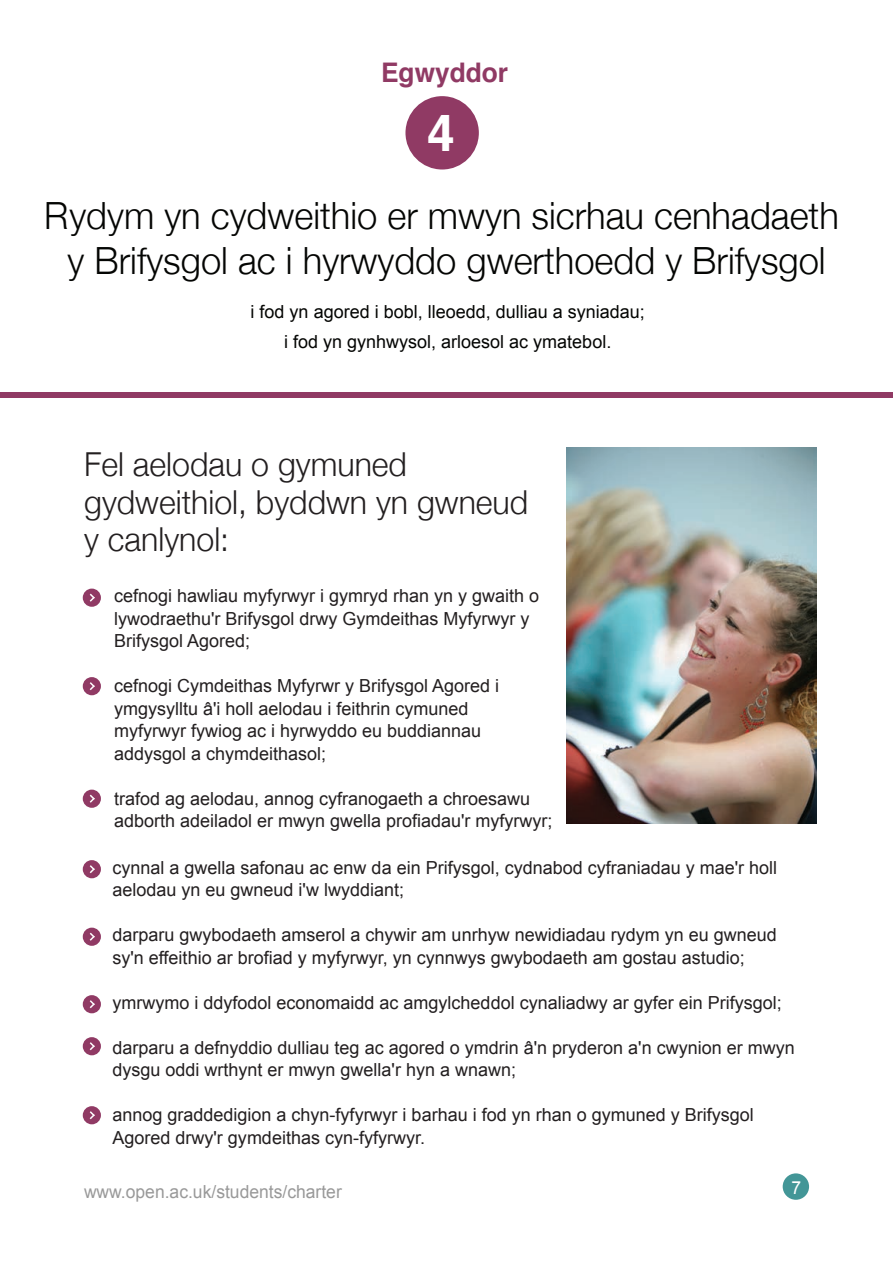
<style>
.page{position:relative;width:893px;height:1263px;background:#fff}
.page>*{position:absolute;margin:0;border:0;box-sizing:border-box;transform-origin:0 0}
.t1{font:700 51.15px "Helvetica";color:#fff}
.t2{font:300 37.5px/45px "Helvetica Neue";color:#040503;text-align:center}
.t3{font:300 33px/37.5px "Helvetica Neue";color:#231f20}
.t4{font:700 27px "Helvetica";color:#903a64}
.t5{font:18px/22.5px "Arial";color:#231f20}
.t6{font:18px/30px "Arial";color:#040503;text-align:center}
.t7{font:18px "Arial";color:#999}
.t8{font:18px "Arial";color:#fff}
</style>
<div class="page">
<div style="left:0;top:392px;width:892px;height:5px;background:#903a64"></div>
<div style="left:405px;top:96px;width:74px;height:73px;background:#903a64;border-radius:50%"></div>
<div style="left:83px;top:589px;width:18px;height:18px;background:#903a64;border-radius:50%"></div>
<svg style="left:89px;top:593px;width:6px;height:9px"></svg>
<div style="left:83px;top:677px;width:18px;height:18px;background:#903a64;border-radius:50%"></div>
<svg style="left:89px;top:682px;width:6px;height:8px"></svg>
<div style="left:83px;top:790px;width:18px;height:18px;background:#903a64;border-radius:50%"></div>
<svg style="left:89px;top:794px;width:6px;height:9px"></svg>
<div style="left:83px;top:860px;width:18px;height:18px;background:#903a64;border-radius:50%"></div>
<svg style="left:89px;top:865px;width:6px;height:9px"></svg>
<div style="left:83px;top:928px;width:18px;height:18px;background:#903a64;border-radius:50%"></div>
<svg style="left:89px;top:932px;width:6px;height:9px"></svg>
<div style="left:83px;top:995px;width:18px;height:18px;background:#903a64;border-radius:50%"></div>
<svg style="left:89px;top:1000px;width:6px;height:9px"></svg>
<div style="left:83px;top:1037px;width:18px;height:18px;background:#903a64;border-radius:50%"></div>
<svg style="left:89px;top:1042px;width:6px;height:9px"></svg>
<div style="left:83px;top:1106px;width:18px;height:18px;background:#903a64;border-radius:50%"></div>
<svg style="left:89px;top:1111px;width:6px;height:9px"></svg>
<img style="left:566px;top:447px;width:251px;height:376px">
<div style="left:783px;top:1173px;width:26px;height:27px;background:#439697;border-radius:50%"></div>
<h2 class="t4" style="left:381px;top:61px;width:128px">Egwyddor</h2>
<p class="t1" style="left:427px;top:111px;width:29px">4</p>
<h2 class="t2" style="left:44px;top:192px;width:796px">Rydym yn cydweithio er mwyn sicrhau cenhadaeth y Brifysgol ac i hyrwyddo gwerthoedd y Brifysgol</h2>
<p class="t6" style="left:251px;top:297px;width:396px">i fod yn agored i bobl, lleoedd, dulliau a syniadau; i fod yn gynhwysol, arloesol ac ymatebol.</p>
<p class="t3" style="left:84px;top:445px;width:446px">Fel aelodau o gymuned gydweithiol, byddwn yn gwneud y canlynol:</p>
<p class="t5" style="left:114px;top:585px;width:427px">cefnogi hawliau myfyrwyr i gymryd rhan yn y gwaith o lywodraethu'r Brifysgol drwy Gymdeithas Myfyrwyr y<br>Brifysgol Agored;</p>
<p class="t5" style="left:114px;top:675px;width:387px">cefnogi Cymdeithas Myfyrwr y Brifysgol Agored i ymgysylltu â'i holl aelodau i feithrin cymuned myfyrwyr fywiog ac i hyrwyddo eu buddiannau addysgol a chymdeithasol;</p>
<p class="t5" style="left:114px;top:787px;width:440px">trafod ag aelodau, annog cyfranogaeth a chroesawu adborth adeiladol er mwyn gwella profiadau'r myfyrwyr;</p>
<p class="t5" style="left:112px;top:856px;width:666px">cynnal a gwella safonau ac enw da ein Prifysgol, cydnabod cyfraniadau y mae'r holl aelodau yn eu gwneud i'w lwyddiant;</p>
<p class="t5" style="left:112px;top:924px;width:666px">darparu gwybodaeth amserol a chywir am unrhyw newidiadau rydym yn eu gwneud sy'n effeithio ar brofiad y myfyrwyr, yn cynnwys gwybodaeth am gostau astudio;</p>
<p class="t5" style="left:112px;top:991px;width:671px">ymrwymo i ddyfodol economaidd ac amgylcheddol cynaliadwy ar gyfer ein Prifysgol;</p>
<p class="t5" style="left:112px;top:1036px;width:684px">darparu a defnyddio dulliau teg ac agored o ymdrin â'n pryderon a'n cwynion er mwyn dysgu oddi wrthynt er mwyn gwella'r hyn a wnawn;</p>
<p class="t5" style="left:112px;top:1104px;width:643px">annog graddedigion a chyn-fyfyrwyr i barhau i fod yn rhan o gymuned y Brifysgol<br>Agored drwy'r gymdeithas cyn-fyfyrwyr.</p>
<p class="t7" style="left:84px;top:1181px;width:259px">www.open.ac.uk/students/charter</p>
<p class="t8" style="left:791px;top:1177px;width:11px">7</p>
</div>
